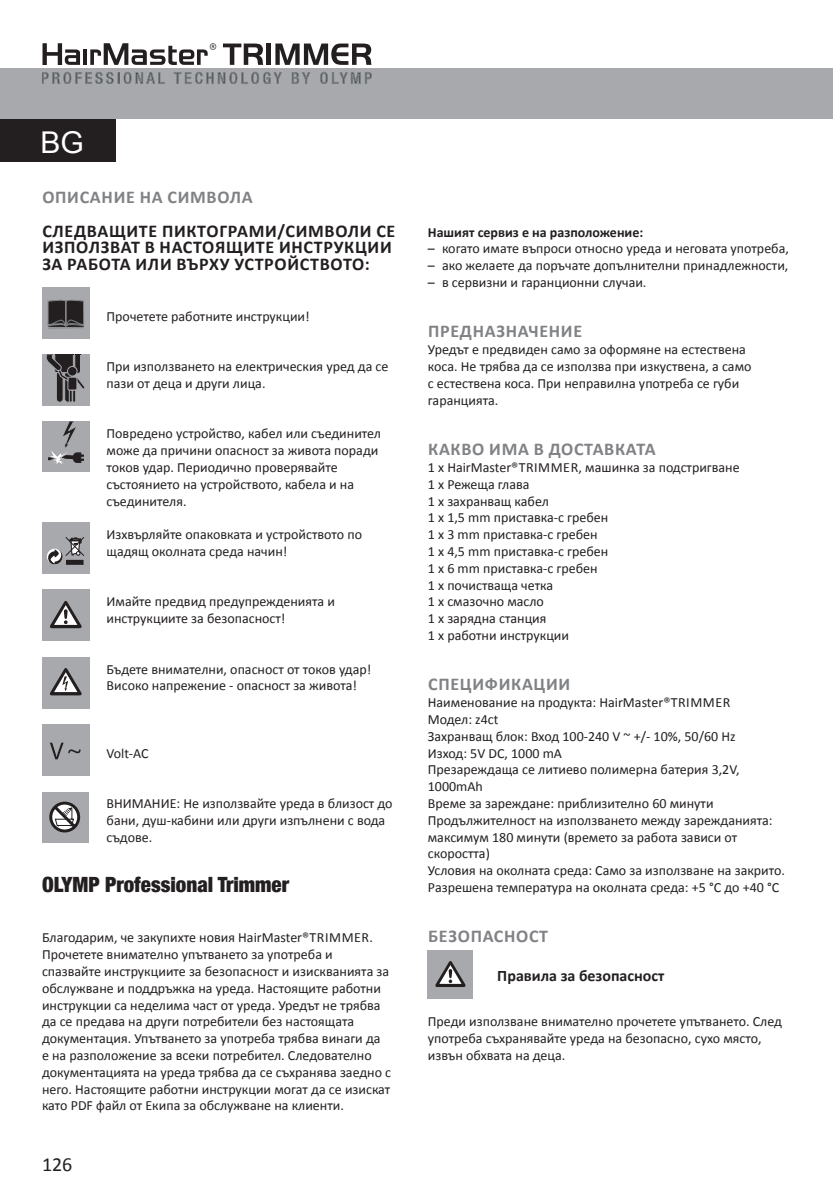
<style>
.page{position:relative;width:833px;height:1184px;background:#fff}
.page>*{position:absolute;margin:0;border:0;box-sizing:border-box;transform-origin:0 0}
.t1{font:30px "Arial";color:#fff}
.t2{font:900 condensed 21px "Helvetica Neue";color:#231f20}
.t3{font:20px "Calibri";color:#231f20}
.t4{font:700 18px/16.8px "Calibri";letter-spacing:.04em;color:#231f20}
.t5{font:700 18px "Calibri";letter-spacing:.04em;color:#808285}
.t6{font:700 16px "Calibri";color:#231f20}
.t7{font:14px/16.8px "Calibri";color:#231f20}
.t8{font:700 14px "Calibri";color:#231f20}
</style>
<div class="page">
<div style="left:0;top:69px;width:832px;height:50px;background:#a8a9ad"></div>
<div style="left:0;top:119px;width:116px;height:42px;background:#231f20"></div>
<svg style="left:42px;top:43px;width:38px;height:22px"></svg>
<hr style="left:83px;top:49px;width:4px;height:16px;background:#231f20">
<svg style="left:90px;top:43px;width:126px;height:22px"></svg>
<svg style="left:223px;top:44px;width:40px;height:21px"></svg>
<div style="left:266px;top:44px;width:5px;height:21px;background:#231f20"></div>
<svg style="left:275px;top:44px;width:96px;height:21px"></svg>
<svg style="left:42px;top:72px;width:123px;height:12px"></svg>
<svg style="left:174px;top:72px;width:107px;height:12px"></svg>
<svg style="left:292px;top:72px;width:18px;height:12px"></svg>
<svg style="left:320px;top:72px;width:51px;height:12px"></svg>
<div style="left:428px;top:950px;width:45px;height:49px;background:#a8a9ad"></div>
<svg style="left:435px;top:961px;width:30px;height:26px"></svg>
<div style="left:42px;top:287px;width:48px;height:51px;background:#a8a9ad"></div>
<div style="left:42px;top:354px;width:48px;height:52px;background:#a8a9ad"></div>
<div style="left:42px;top:421px;width:47px;height:51px;background:#a8a9ad"></div>
<svg style="left:43px;top:300px;width:43px;height:164px"></svg>
<div style="left:42px;top:522px;width:47px;height:52px;background:#a8a9ad"></div>
<svg style="left:48px;top:537px;width:37px;height:28px"></svg>
<div style="left:42px;top:590px;width:47px;height:51px;background:#a8a9ad"></div>
<svg style="left:50px;top:601px;width:32px;height:27px"></svg>
<div style="left:42px;top:657px;width:47px;height:51px;background:#a8a9ad"></div>
<svg style="left:50px;top:668px;width:32px;height:27px"></svg>
<div style="left:42px;top:724px;width:47px;height:51px;background:#a8a9ad"></div>
<svg style="left:50px;top:743px;width:31px;height:16px"></svg>
<div style="left:42px;top:792px;width:47px;height:50px;background:#a8a9ad"></div>
<svg style="left:49px;top:802px;width:31px;height:30px"></svg>
<h1 class="t1" style="left:41px;top:122px;width:45px">BG</h1>
<p class="t5" style="left:42px;top:186px;width:212px">ОПИСАНИЕ НА СИМВОЛА</p>
<p class="t4" style="left:42px;top:222px;width:354px">СЛЕДВАЩИТЕ ПИКТОГРАМИ/СИМВОЛИ СЕ<br>ИЗПОЛЗВАТ В НАСТОЯЩИТЕ ИНСТРУКЦИИ<br>ЗА РАБОТА ИЛИ ВЪРХУ УСТРОЙСТВОТО:</p>
<p class="t8" style="left:428px;top:223px;width:217px">Нашият сервиз е на разположение:</p>
<p class="t7" style="left:428px;top:240px;width:362px">– когато имате въпроси относно уреда и неговата употреба,</p>
<p class="t7" style="left:428px;top:257px;width:362px">– ако желаете да поръчате допълнителни принадлежности,</p>
<p class="t7" style="left:428px;top:274px;width:220px">– в сервизни и гаранционни случаи.</p>
<p class="t5" style="left:428px;top:320px;width:155px">ПРЕДНАЗНАЧЕНИЕ</p>
<p class="t7" style="left:428px;top:341px;width:325px">Уредът е предвиден само за оформяне на естествена коса. Не трябва да се използва при изкуствена, а само с естествена коса. При неправилна употреба се губи гаранцията.</p>
<p class="t5" style="left:428px;top:438px;width:229px">КАКВО ИМА В ДОСТАВКАТА</p>
<p class="t7" style="left:428px;top:459px;width:313px">1 x HairMaster®TRIMMER, машинка за подстригване<br>1 x Режеща глава<br>1 x захранващ кабел<br>1 x 1,5 mm приставка-с гребен<br>1 x 3 mm приставка-с гребен<br>1 x 4,5 mm приставка-с гребен<br>1 x 6 mm приставка-с гребен<br>1 x почистваща четка<br>1 x смазочно масло<br>1 x зарядна станция<br>1 x работни инструкции</p>
<p class="t5" style="left:428px;top:673px;width:144px">СПЕЦИФИКАЦИИ</p>
<p class="t7" style="left:428px;top:694px;width:358px">Наименование на продукта: HairMaster®TRIMMER<br>Модел: z4ct<br>Захранващ блок: Вход 100-240 V ~ +/- 10%, 50/60 Hz<br>Изход: 5V DC, 1000 mA<br>Презареждаща се литиево полимерна батерия 3,2V, 1000mAh<br>Време за зареждане: приблизително 60 минути Продължителност на използването между зарежданията: максимум 180 минути (времето за работа зависи от скоростта)<br>Условия на околната среда: Само за използване на закрито.<br>Разрешена температура на околната среда: +5 °C до +40 °C</p>
<p class="t5" style="left:428px;top:925px;width:121px">БЕЗОПАСНОСТ</p>
<p class="t6" style="left:497px;top:965px;width:169px">Правила за безопасност</p>
<p class="t7" style="left:428px;top:1013px;width:355px">Преди използване внимателно прочетете упътването. След употреба съхранявайте уреда на безопасно, сухо място, извън обхвата на деца.</p>
<p class="t7" style="left:106px;top:308px;width:205px">Прочетете работните инструкции!</p>
<p class="t7" style="left:106px;top:358px;width:283px">При използването на електрическия уред да се пази от деца и други лица.</p>
<p class="t7" style="left:106px;top:425px;width:276px">Повредено устройство, кабел или съединител може да причини опасност за живота поради токов удар. Периодично проверявайте състоянието на устройството, кабела и на съединителя.</p>
<p class="t7" style="left:106px;top:526px;width:257px">Изхвърляйте опаковката и устройството по щадящ околната среда начин!</p>
<p class="t7" style="left:106px;top:593px;width:230px">Имайте предвид предупрежденията и инструкциите за безопасност!</p>
<p class="t7" style="left:106px;top:660px;width:266px">Бъдете внимателни, опасност от токов удар!<br>Високо напрежение - опасност за живота!</p>
<p class="t7" style="left:106px;top:744px;width:43px">Volt-AC</p>
<p class="t7" style="left:106px;top:795px;width:287px">ВНИМАНИЕ: Не използвайте уреда в близост до бани, душ-кабини или други изпълнени с вода съдове.</p>
<h2 class="t2" style="left:42px;top:868px;width:248px">OLYMP Professional Trimmer</h2>
<p class="t7" style="left:42px;top:929px;width:350px">Благодарим, че закупихте новия HairMaster®TRIMMER.<br>Прочетете внимателно упътването за употреба и спазвайте инструкциите за безопасност и изискванията за обслужване и поддръжка на уреда. Настоящите работни инструкции са неделима част от уреда. Уредът не трябва да се предава на други потребители без настоящата документация. Упътването за употреба трябва винаги да<br>е на разположение за всеки потребител. Следователно документацията на уреда трябва да се съхранява заедно с него. Настоящите работни инструкции могат да се изискат като PDF файл от Екипа за обслужване на клиенти.</p>
<h3 class="t3" style="left:42px;top:1152px;width:32px">126</h3>
</div>
